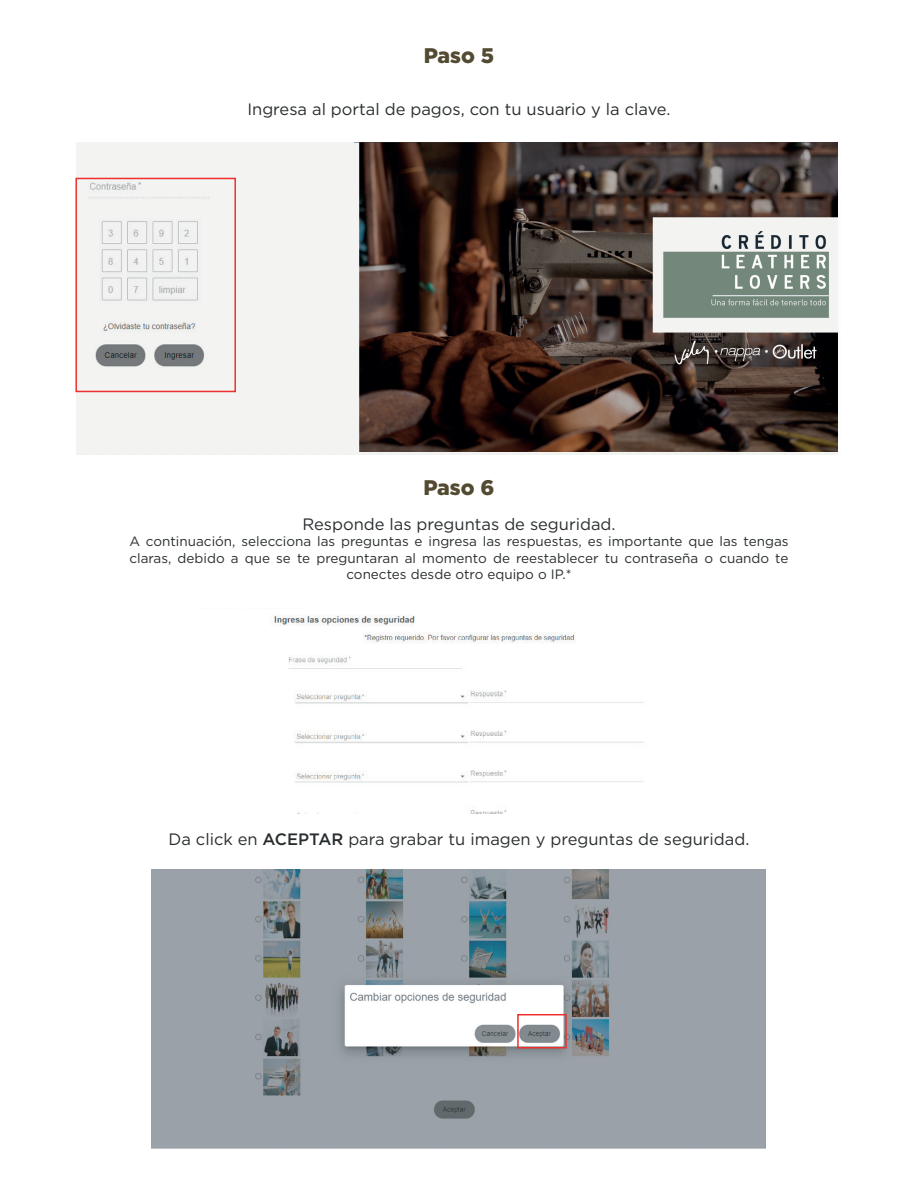
<style>
.page{position:relative;width:918px;height:1188px;background:#fff}
.page>*{position:absolute;margin:0;border:0;box-sizing:border-box;transform-origin:0 0}
.t1{font:900 21.15px "Gotham";color:#534b31}
.t2{font:16.5px "Gotham";color:#292d2f}
.t3{font:13.5px/16.2px "Gotham";color:#292d2f;text-align:center}
.s1{font-weight:500}
</style>
<div class="page">
<div style="left:76px;top:143px;width:762px;height:312px;background:#f3f3f2"></div>
<img style="left:354px;top:143px;width:483px;height:309px">
<div style="left:75px;top:178px;width:161px;height:214px;border:2px solid #ee2f2d"></div>
<img style="left:274px;top:615px;width:370px;height:198px">
<img style="left:152px;top:869px;width:613px;height:280px">
<div style="left:517px;top:1014px;width:50px;height:34px;border:2px solid #ee2f2d"></div>
<h1 class="t1" style="left:424px;top:43px;width:72px">Paso 5</h1>
<p class="t2" style="left:247px;top:100px;width:425px">Ingresa al portal de pagos, con tu usuario y la clave.</p>
<h1 class="t1" style="left:423px;top:475px;width:73px">Paso 6</h1>
<p class="t2" style="left:302px;top:515px;width:315px">Responde las preguntas de seguridad.</p>
<p class="t3" style="left:129px;top:533px;width:661px">A continuación, selecciona las preguntas e ingresa las respuestas, es importante que las tengas claras, debido a que se te preguntaran al momento de reestablecer tu contraseña o cuando te conectes desde otro equipo o IP.*</p>
<p class="t2" style="left:169px;top:830px;width:582px">Da click en <span class="s1">ACEPTAR</span> para grabar tu imagen y preguntas de seguridad.</p>
</div>
